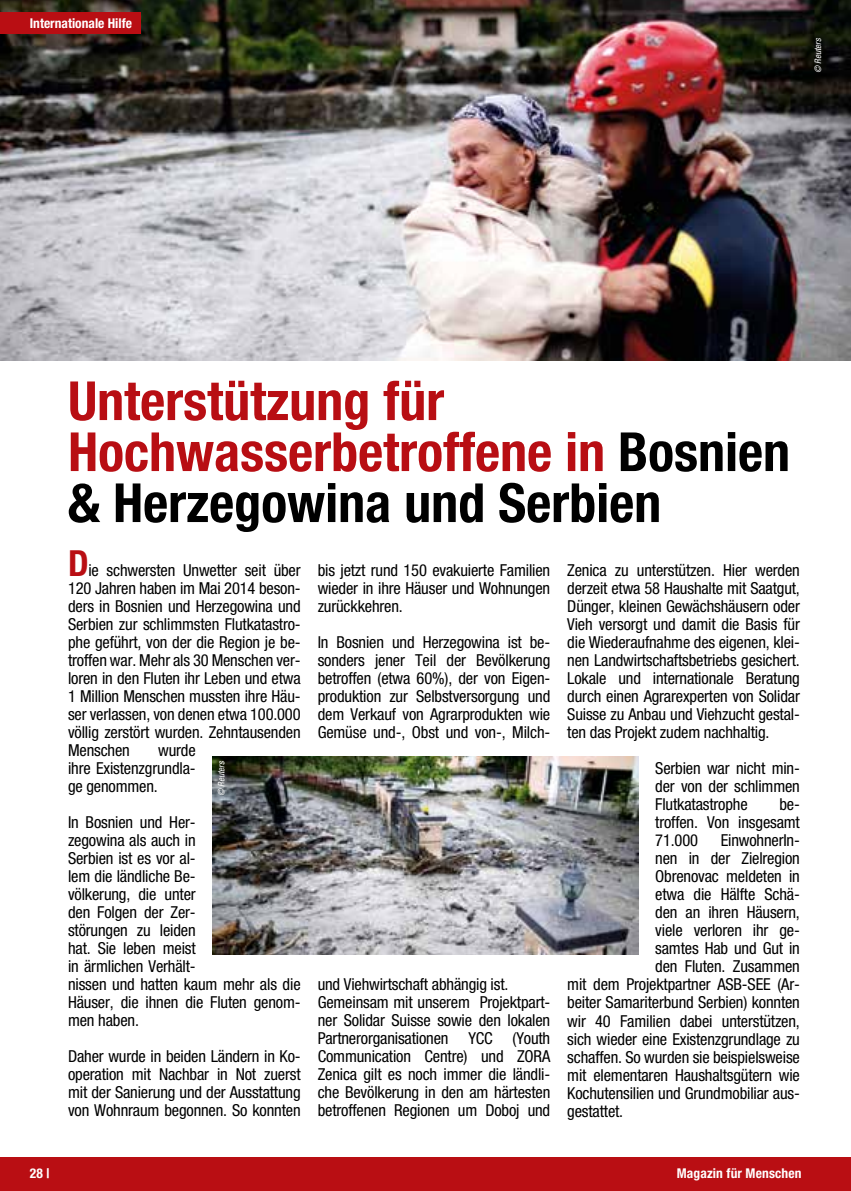
<style>
.page{position:relative;width:851px;height:1191px;background:#fff}
.page>*{position:absolute;margin:0;border:0;box-sizing:border-box;transform-origin:0 0}
.t1{font:700 condensed 54px/51px "Helvetica Neue";color:#b80e13}
.t2{font:condensed 16.5px/18px "Helvetica Neue";letter-spacing:-.01em;color:#000;text-align:justify}
.t3{font:700 condensed 13.5px "Helvetica Neue";color:#fff}
.t4{font:italic condensed 9px "Helvetica Neue";color:#fff}
.s1{color:#000}
.s2{font-weight:700;font-size:36px;color:#b90e13}
</style>
<div class="page">
<div style="left:0;top:1157px;width:850px;height:34px;background:#b90e13"></div>
<img style="left:0;top:0;width:850px;height:360px">
<div style="left:0;top:13px;width:140px;height:21px;background:#b90e13"></div>
<img style="left:213px;top:756px;width:425px;height:198px">
<p class="t3" style="left:30px;top:15px;width:104px">Internationale Hilfe</p>
<p class="t4" style="left:812px;top:73px;width:37px;rotate:-90deg">© Reuters</p>
<h1 class="t1" style="left:68px;top:375px;width:723px">Unterstützung für<br>Hochwasserbetroffene in <span class="s1">Bosnien &amp; Herzegowina und Serbien</span></h1>
<p class="t2" style="left:68px;top:561px;width:234px"><span class="s2">D</span>ie schwersten Unwetter seit über 120 Jahren haben im Mai 2014 beson&shy;ders in Bosnien und Herzegowina und Serbien zur schlimmsten Flutkatastro&shy;phe geführt, von der die Region je be&shy;troffen war. Mehr als 30 Menschen ver&shy;loren in den Fluten ihr Leben und etwa 1 Million Menschen mussten ihre Häu&shy;ser verlassen, von denen etwa 100.000 völlig zerstört wurden. Zehntausenden Menschen</p>
<p class="t2" style="left:68px;top:741px;width:129px;text-indent:90px">wurde ihre Existenzgrundla&shy;ge genommen.</p>
<p class="t2" style="left:68px;top:813px;width:234px;text-align:left">In Bosnien und Her-<br>zegowina als auch in<br>Serbien ist es vor al-<br>lem die ländliche Be-<br>völkerung, die unter<br>den Folgen der Zer-<br>störungen zu leiden<br>hat. Sie leben meist<br>in ärmlichen Verhält-<br>nissen und hatten kaum mehr als die<br>Häuser, die ihnen die Fluten genom&shy;men haben.</p>
<p class="t2" style="left:68px;top:1047px;width:234px">Daher wurde in beiden Ländern in Ko&shy;operation mit Nachbar in Not zuerst mit der Sanierung und der Ausstattung von Wohnraum begonnen. So konnten</p>
<p class="t4" style="left:216px;top:796px;width:37px;rotate:-90deg">© Reuters</p>
<p class="t2" style="left:317px;top:561px;width:234px">bis jetzt rund 150 evakuierte Familien wieder in ihre Häuser und Wohnungen zurückkehren.</p>
<p class="t2" style="left:317px;top:633px;width:234px">In Bosnien und Herzegowina ist be&shy;sonders jener Teil der Bevölkerung betroffen (etwa 60%), der von Eigen&shy;produktion zur Selbstversorgung und dem Verkauf von Agrarprodukten wie Gemüse und-, Obst und von-, Milch-</p>
<p class="t2" style="left:317px;top:975px;width:234px;text-align:left">und Viehwirtschaft abhängig ist.<br>Gemeinsam mit unserem Projektpart&shy;ner Solidar Suisse sowie den lokalen Partnerorganisationen YCC (Youth Communication Centre) und ZORA Zenica gilt es noch immer die ländli&shy;che Bevölkerung in den am härtesten betroffenen Regionen um Doboj und</p>
<p class="t2" style="left:567px;top:561px;width:234px">Zenica zu unterstützen. Hier werden derzeit etwa 58 Haushalte mit Saatgut, Dünger, kleinen Gewächshäusern oder Vieh versorgt und damit die Basis für die Wiederaufnahme des eigenen, klei&shy;nen Landwirtschaftsbetriebs gesichert.<br>Lokale und internationale Beratung durch einen Agrarexperten von Solidar Suisse zu Anbau und Viehzucht gestal&shy;ten das Projekt zudem nachhaltig.</p>
<p class="t2" style="left:655px;top:759px;width:146px">Serbien war nicht min&shy;der von der schlimmen Flutkatastrophe</p>
<p class="t2" style="left:655px;top:795px;width:146px;text-indent:124px">be&shy;troffen. Von insgesamt 71.000</p>
<p class="t2" style="left:720px;top:831px;width:81px">EinwohnerIn-</p>
<p class="t2" style="left:655px;top:849px;width:146px">nen in der Zielregion</p>
<p class="t2" style="left:655px;top:867px;width:146px">Obrenovac meldeten in</p>
<p class="t2" style="left:655px;top:885px;width:146px">etwa die Hälfte Schä-</p>
<p class="t2" style="left:655px;top:903px;width:146px">den an ihren Häusern,</p>
<p class="t2" style="left:655px;top:921px;width:146px">viele verloren ihr ge-</p>
<p class="t2" style="left:655px;top:939px;width:146px">samtes Hab und Gut in</p>
<p class="t2" style="left:655px;top:957px;width:146px">den Fluten. Zusammen</p>
<p class="t2" style="left:567px;top:975px;width:234px">mit dem Projektpartner ASB-SEE (Ar-</p>
<p class="t2" style="left:567px;top:993px;width:234px">beiter Samariterbund Serbien) konnten</p>
<p class="t2" style="left:567px;top:1011px;width:234px">wir 40 Familien dabei unterstützen,</p>
<p class="t2" style="left:567px;top:1029px;width:234px">sich wieder eine Existenzgrundlage zu</p>
<p class="t2" style="left:567px;top:1047px;width:234px">schaffen. So wurden sie beispielsweise</p>
<p class="t2" style="left:567px;top:1065px;width:234px">mit elementaren Haushaltsgütern wie</p>
<p class="t2" style="left:567px;top:1083px;width:234px">Kochutensilien und Grundmobiliar aus-</p>
<p class="t2" style="left:567px;top:1101px;width:57px">gestattet.</p>
<p class="t3" style="left:30px;top:1165px;width:21px">28 |</p>
<p class="t3" style="left:676px;top:1165px;width:126px">Magazin für Menschen</p>
</div>
